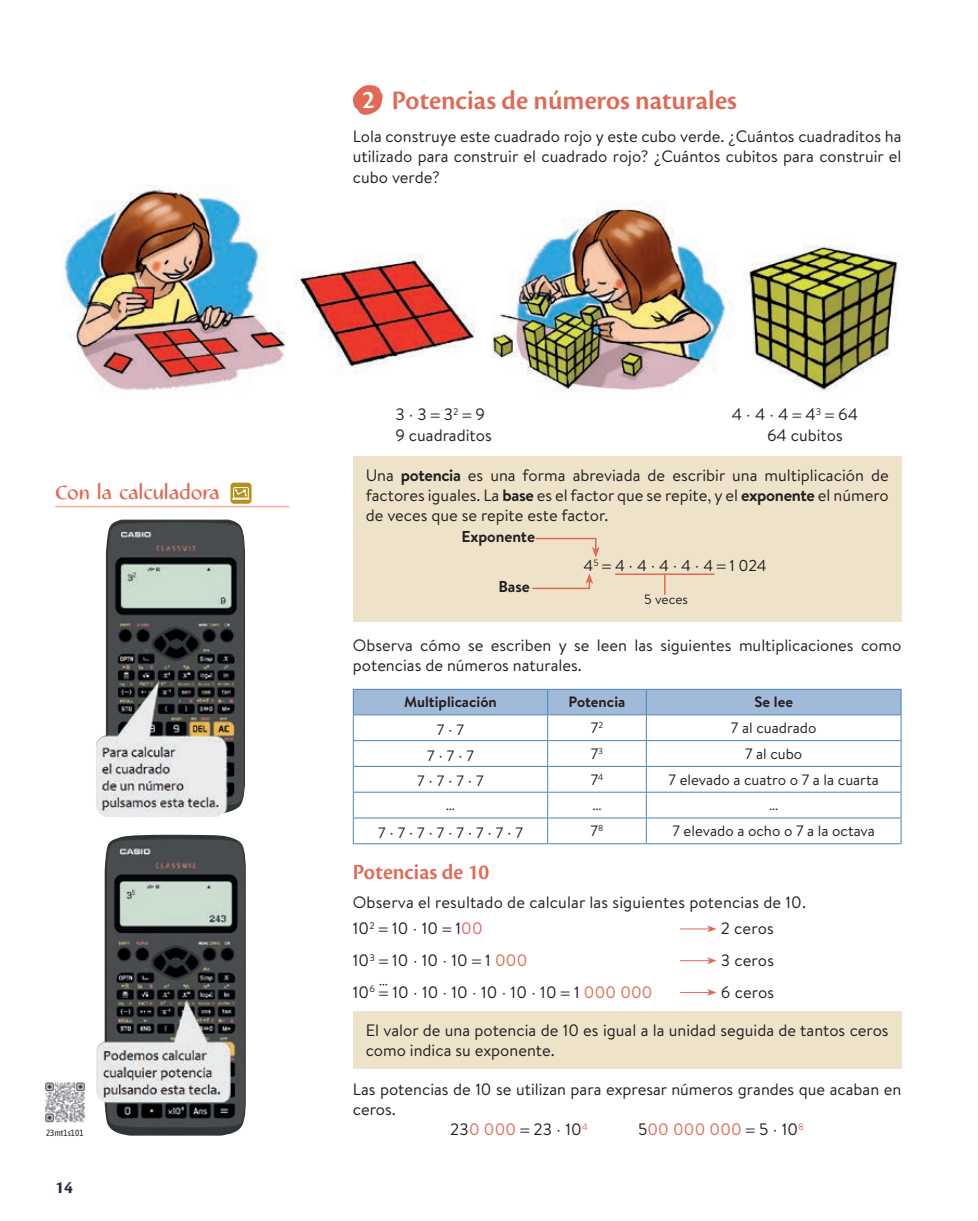
<style>
.page{position:relative;width:978px;height:1221px;background:#fff}
.page>*{position:absolute;margin:0;border:0;box-sizing:border-box;transform-origin:0 0}
._01_EPIGRAFE_MATES{font:27.75px "Cronos Pro Semibold Subh";color:#e16956}
.t1{font:27px "Cronos Pro Semibold Subh";color:#fff}
._01_SUBEPIGRAFE_MATE{font:22.5px "Cronos Pro Semibold Subh";color:#e16956}
._01_CABECERA_AMPLIAC{font:700 19.5px "Caterina LT Std";color:#e16956}
.t2{font:700 18px "Cronos Pro";color:#262c41}
._01_TEXTO_GENERAL_11{font:16.5px/20.2px "Brandon Text";color:#231f20}
._01_TEXTO_GENERAL_11-2{font:16.5px "Brandon Text";letter-spacing:.01em;color:#e16956}
.t3{font:15.75px "Brandon Text";color:#231f20}
.t4{font:700 15.75px "Brandon Text";letter-spacing:-.005em;color:#231f20}
._03_TEXTO_CUADROS_MA{font:15px "Brandon Text";color:#231f20}
._03_TITULO_CUADROS_M{font:700 15px "Brandon Text";color:#231f20}
._01_LEYENDAS{font:13.5px "Brandon Text";letter-spacing:-.005em;color:#231f20}
.QR{font:9px "Asap Condensed";color:#231f20}
.s1{font-weight:700}
.s2{color:#e16956}
.s3{color:#231f20}
</style>
<div class="page">
<img style="left:45px;top:1082px;width:41px;height:41px">
<svg style="left:353px;top:85px;width:30px;height:30px"></svg>
<img style="left:64px;top:186px;width:835px;height:206px">
<div style="left:353px;top:456px;width:548px;height:165px;background:#eee3c9"></div>
<hr style="left:664px;top:573px;width:2px;height:21px;background:#e16956">
<hr style="left:615px;top:573px;width:99px;height:2px;background:#e16956">
<svg style="left:535px;top:537px;width:65px;height:20px"></svg>
<svg style="left:532px;top:573px;width:61px;height:17px"></svg>
<svg style="left:353px;top:689px;width:549px;height:154px"></svg>
<hr style="left:353px;top:843px;width:195px;height:1px;background:#4684b6">
<hr style="left:548px;top:843px;width:98px;height:1px;background:#4684b6">
<hr style="left:646px;top:843px;width:255px;height:1px;background:#4684b6">
<svg style="left:680px;top:925px;width:37px;height:7px"></svg>
<svg style="left:680px;top:957px;width:37px;height:7px"></svg>
<svg style="left:680px;top:989px;width:37px;height:6px"></svg>
<div style="left:353px;top:1011px;width:548px;height:58px;background:#eee3c9"></div>
<img style="left:96px;top:519px;width:149px;height:298px">
<img style="left:97px;top:834px;width:149px;height:301px">
<hr style="left:55px;top:506px;width:234px;height:1px;background:#f0ae9b">
<div style="left:230px;top:482px;width:22px;height:21px;background:#b4901c;border-radius:4px"></div>
<div style="left:233px;top:487px;width:16px;height:11px;border:1px solid #fff"></div>
<svg style="left:232px;top:489px;width:18px;height:10px"></svg>
<p class="_01_CABECERA_AMPLIAC" style="left:55px;top:480px;width:166px">Con la calculadora</p>
<p class="QR" style="left:46px;top:1126px;width:39px">23mt1s101</p>
<p class="t2" style="left:55px;top:1176px;width:19px">14</p>
<p class="t1" style="left:362px;top:84px;width:14px">2</p>
<p class="_01_EPIGRAFE_MATES" style="left:392px;top:85px;width:346px">Potencias de números naturales</p>
<p class="_01_TEXTO_GENERAL_11" style="left:353px;top:126px;width:550px;text-align:justify">Lola construye este cuadrado rojo y este cubo verde. ¿Cuántos cuadraditos ha utilizado para construir el cuadrado rojo? ¿Cuántos cubitos para construir el cubo verde?</p>
<p class="_01_TEXTO_GENERAL_11" style="left:395px;top:404px;width:91px">3⋅3 3<sup>2</sup> 9</p>
<p class="_01_TEXTO_GENERAL_11" style="left:732px;top:404px;width:128px">4⋅4⋅4 4<sup>3</sup> 64</p>
<p class="_01_TEXTO_GENERAL_11" style="left:395px;top:424px;width:98px">9 cuadraditos</p>
<p class="_01_TEXTO_GENERAL_11" style="left:767px;top:424px;width:77px">64 cubitos</p>
<p class="_01_TEXTO_GENERAL_11" style="left:366px;top:464px;width:525px;text-align:justify">Una <span class="s1">potencia</span> es una forma abreviada de escribir una multiplicación de factores iguales. La <span class="s1">base</span> es el factor que se repite, y el <span class="s1">exponente</span> el número de veces que se repite este factor.</p>
<p class="t4" style="left:461px;top:525px;width:75px">Exponente</p>
<p class="t3" style="left:584px;top:554px;width:185px">4<sup>5</sup> 4⋅4⋅4⋅4⋅4 1 024</p>
<p class="t4" style="left:498px;top:575px;width:33px">Base</p>
<p class="_01_LEYENDAS" style="left:644px;top:589px;width:45px">5 veces</p>
<p class="_01_TEXTO_GENERAL_11" style="left:353px;top:634px;width:550px">Observa cómo se escriben y se leen las siguientes multiplicaciones como potencias de números naturales.</p>
<p class="_03_TITULO_CUADROS_M" style="left:404px;top:691px;width:94px">Multiplicación</p>
<p class="_03_TITULO_CUADROS_M" style="left:569px;top:691px;width:58px">Potencia</p>
<p class="_03_TITULO_CUADROS_M" style="left:754px;top:691px;width:40px">Se lee</p>
<p class="_03_TEXTO_CUADROS_MA" style="left:437px;top:719px;width:29px">7⋅7</p>
<p class="_03_TEXTO_CUADROS_MA" style="left:591px;top:717px;width:14px">7<sup>2</sup></p>
<p class="_03_TEXTO_CUADROS_MA" style="left:731px;top:717px;width:87px">7 al cuadrado</p>
<p class="_03_TEXTO_CUADROS_MA" style="left:427px;top:745px;width:48px">7⋅7⋅7</p>
<p class="_03_TEXTO_CUADROS_MA" style="left:591px;top:743px;width:14px">7<sup>3</sup></p>
<p class="_03_TEXTO_CUADROS_MA" style="left:745px;top:743px;width:59px">7 al cubo</p>
<p class="_03_TEXTO_CUADROS_MA" style="left:417px;top:770px;width:68px">7⋅7⋅7⋅7</p>
<p class="_03_TEXTO_CUADROS_MA" style="left:591px;top:769px;width:14px">7<sup>4</sup></p>
<p class="_03_TEXTO_CUADROS_MA" style="left:669px;top:769px;width:212px">7 elevado a cuatro o 7 a la cuarta</p>
<p class="_03_TEXTO_CUADROS_MA" style="left:446px;top:794px;width:11px">…</p>
<p class="_03_TEXTO_CUADROS_MA" style="left:592px;top:794px;width:11px">…</p>
<p class="_03_TEXTO_CUADROS_MA" style="left:769px;top:794px;width:11px">…</p>
<p class="_03_TEXTO_CUADROS_MA" style="left:378px;top:822px;width:146px">7⋅7⋅7⋅7⋅7⋅7⋅7⋅7</p>
<p class="_03_TEXTO_CUADROS_MA" style="left:591px;top:820px;width:14px">7<sup>8</sup></p>
<p class="_03_TEXTO_CUADROS_MA" style="left:672px;top:820px;width:204px">7 elevado a ocho o 7 a la octava</p>
<p class="_01_SUBEPIGRAFE_MATE" style="left:353px;top:859px;width:138px">Potencias de 10</p>
<p class="_01_TEXTO_GENERAL_11" style="left:353px;top:891px;width:455px">Observa el resultado de calcular las siguientes potencias de 10.</p>
<p class="_01_TEXTO_GENERAL_11" style="left:353px;top:917px;width:131px">10<sup>2</sup> 10 ⋅ 10 1<span class="s2">00</span></p>
<p class="_01_TEXTO_GENERAL_11" style="left:721px;top:917px;width:54px">2 ceros</p>
<p class="_01_TEXTO_GENERAL_11" style="left:353px;top:949px;width:176px">10<sup>3</sup> 10 ⋅ 10 ⋅ 10 1 <span class="s2">000</span></p>
<p class="_01_TEXTO_GENERAL_11" style="left:721px;top:949px;width:55px">3 ceros</p>
<p class="_01_TEXTO_GENERAL_11" style="left:353px;top:981px;width:301px">10<sup>6</sup> 10 ⋅ 10 ⋅ 10 ⋅ 10 ⋅ 10 ⋅ 10 1 <span class="s2">000 000</span></p>
<p class="_01_TEXTO_GENERAL_11" style="left:721px;top:981px;width:55px">6 ceros</p>
<p class="_01_TEXTO_GENERAL_11" style="left:366px;top:1019px;width:524px">El valor de una potencia de 10 es igual a la unidad seguida de tantos ceros como indica su exponente.</p>
<p class="_01_TEXTO_GENERAL_11" style="left:353px;top:1078px;width:550px">Las potencias de 10 se utilizan para expresar números grandes que acaban en ceros.</p>
<p class="_01_TEXTO_GENERAL_11" style="left:450px;top:1118px;width:139px">23<span class="s2">0 000</span> 23 ⋅ 10<sup>4</sup></p>
<p class="_01_TEXTO_GENERAL_11-2" style="left:638px;top:1118px;width:168px"><span class="s3">5</span>00 000 000 <span class="s3">5</span> <span class="s3">⋅ 10</span><sup>8</sup></p>
<p class="_03_TEXTO_CUADROS_MA" style="left:388px;top:999px;width:11px;rotate:-180deg">…</p>
</div>
